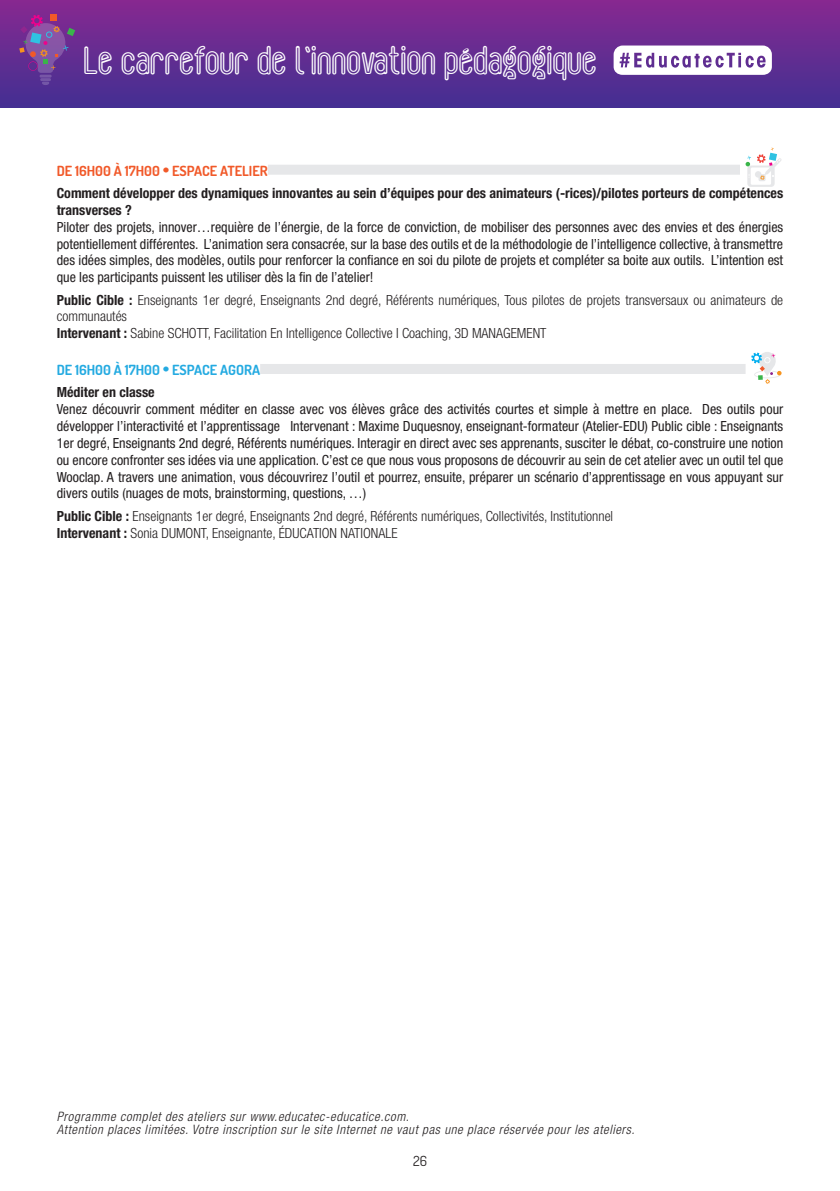
<style>
.page{position:relative;width:840px;height:1191px;background:#fff}
.page>*{position:absolute;margin:0;border:0;box-sizing:border-box;transform-origin:0 0}
.t1{font:34px "Lorem Ipsum";letter-spacing:.01em;color:#fff}
.CONFÉRENCES_CIP-_TEX{font:condensed 14px/16.8px "Helvetica Neue LT Std";color:#231f20;text-align:justify}
.CONFÉRENCES_CIP-_TEX-2{font:300 condensed 14px/16.8px "Helvetica Neue LT Std";color:#231f20}
.CONFÉRENCES_CIP-_TIT{font:700 condensed 14px/16.8px "Helvetica Neue LT Std";color:#231f20}
.CONFÉRENCES_CIP_-_DA{font:700 14px "Dosis";color:#f15929}
.CONFÉRENCES_CIP_-_DA-2{font:700 14px "Dosis";color:#24aae1}
.t2{font:14px "Dosis";color:#231f20}
.t3{font:italic 300 condensed 13px/13.6px "Helvetica Neue";letter-spacing:.05em;color:#231f20}
.s1{font-size:20px}
.s2{font-weight:700}
</style>
<div class="page">
<div style="left:0;top:0;width:839px;height:108px;background:linear-gradient(to bottom,#872990,#432f92)"></div>
<svg style="left:613px;top:46px;width:158px;height:29px"></svg>
<div style="left:51px;top:14px;width:6px;height:7px;background:#f15929"></div>
<svg style="left:19px;top:15px;width:56px;height:70px;background:#754194"></svg>
<div style="left:268px;top:165px;width:471px;height:10px;background:#e6e7e9"></div>
<div style="left:260px;top:364px;width:485px;height:10px;background:#e6e7e9"></div>
<svg style="left:745px;top:147px;width:36px;height:40px"></svg>
<svg style="left:751px;top:352px;width:30px;height:32px"></svg>
<h1 class="t1" style="left:84px;top:41px;width:514px">Le carrefour de l’innovation pédagogique</h1>
<p class="CONFÉRENCES_CIP_-_DA" style="left:57px;top:161px;width:212px">DE 16H00 À 17H00 <span class="s1">•</span> ESPACE ATELIER</p>
<p class="CONFÉRENCES_CIP-_TIT" style="left:57px;top:185px;width:727px">Comment développer des dynamiques innovantes au sein d’équipes pour des animateurs (-rices)/pilotes porteurs de compétences transverses ?</p>
<p class="CONFÉRENCES_CIP-_TEX" style="left:57px;top:218px;width:727px">Piloter des projets, innover…requière de l’énergie, de la force de conviction, de mobiliser des personnes avec des envies et des énergies potentiellement différentes. L’animation sera consacrée, sur la base des outils et de la méthodologie de l’intelligence collective, à transmettre des idées simples, des modèles, outils pour renforcer la confiance en soi du pilote de projets et compléter sa boite aux outils. L’intention est que les participants puissent les utiliser dès la fin de l’atelier!</p>
<p class="CONFÉRENCES_CIP-_TEX-2" style="left:57px;top:291px;width:727px"><span class="s2">Public Cible :</span> Enseignants 1er degré, Enseignants 2nd degré, Référents numériques, Tous pilotes de projets transversaux ou animateurs de communautés</p>
<p class="CONFÉRENCES_CIP-_TEX-2" style="left:57px;top:325px;width:491px"><span class="s2">Intervenant :</span> Sabine SCHOTT, Facilitation En Intelligence Collective I Coaching, 3D MANAGEMENT</p>
<p class="CONFÉRENCES_CIP_-_DA-2" style="left:57px;top:361px;width:205px">DE 16H00 À 17H00 <span class="s1">•</span> ESPACE AGORA</p>
<p class="CONFÉRENCES_CIP-_TIT" style="left:57px;top:384px;width:99px">Méditer en classe</p>
<p class="CONFÉRENCES_CIP-_TEX" style="left:57px;top:401px;width:727px">Venez découvrir comment méditer en classe avec vos élèves grâce des activités courtes et simple à mettre en place. Des outils pour développer l’interactivité et l’apprentissage Intervenant : Maxime Duquesnoy, enseignant-formateur (Atelier-EDU) Public cible : Enseignants 1er degré, Enseignants 2nd degré, Référents numériques. Interagir en direct avec ses apprenants, susciter le débat, co-construire une notion ou encore confronter ses idées via une application. C’est ce que nous vous proposons de découvrir au sein de cet atelier avec un outil tel que Wooclap. A travers une animation, vous découvrirez l’outil et pourrez, ensuite, préparer un scénario d’apprentissage en vous appuyant sur divers outils (nuages de mots, brainstorming, questions, …)</p>
<p class="CONFÉRENCES_CIP-_TEX-2" style="left:57px;top:507px;width:557px"><span class="s2">Public Cible :</span> Enseignants 1er degré, Enseignants 2nd degré, Référents numériques, Collectivités, Institutionnel</p>
<p class="CONFÉRENCES_CIP-_TEX-2" style="left:57px;top:524px;width:342px"><span class="s2">Intervenant :</span> Sonia DUMONT, Enseignante, ÉDUCATION NATIONALE</p>
<p class="t3" style="left:57px;top:1109px;width:579px">Programme complet des ateliers sur www.educatec-educatice.com.<br>Attention places limitées. Votre inscription sur le site Internet ne vaut pas une place réservée pour les ateliers.</p>
<p class="t2" style="left:413px;top:1151px;width:15px">26</p>
</div>
